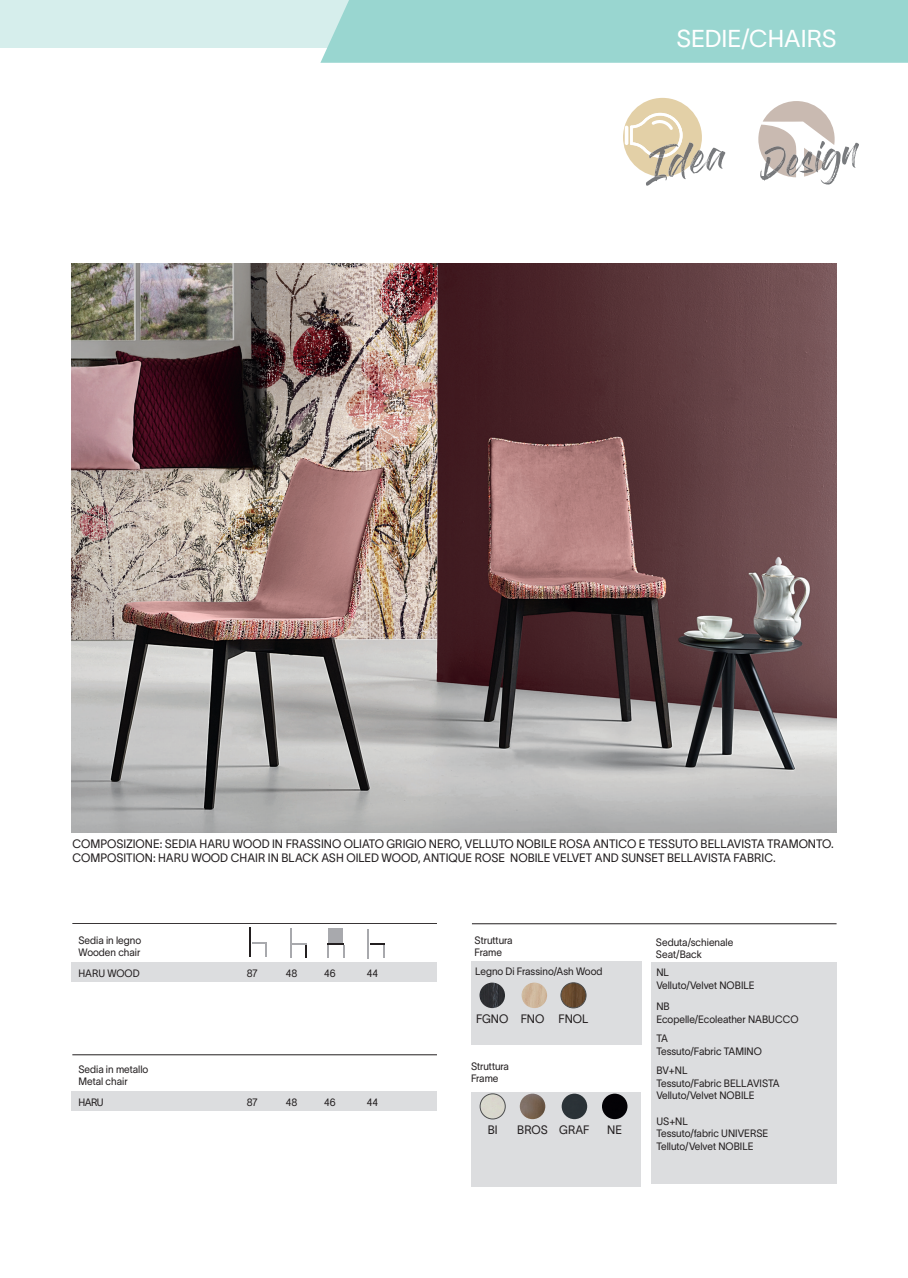
<style>
.page{position:relative;width:908px;height:1278px;background:#fff}
.page>*{position:absolute;margin:0;border:0;box-sizing:border-box;transform-origin:0 0}
.t1{font:24px "TWK Lausanne 300";color:#fff}
.t2{font:12px/14.4px "TWK Lausanne 300";color:#231f20;scale:.95 1}
.t3{font:10.5px/12.6px "TWK Lausanne 300";color:#231f20;scale:.95 1}
</style>
<div class="page">
<div style="left:0;top:0;width:908px;height:48px;background:#d6eeec"></div>
<div style="left:320px;top:0;width:588px;height:63px;background:#99d6d0"></div>
<div style="left:71px;top:1091px;width:366px;height:19px;background:#dcdddf"></div>
<div style="left:71px;top:962px;width:366px;height:19px;background:#dcdddf"></div>
<div style="left:471px;top:961px;width:170px;height:84px;background:#dcdddf"></div>
<div style="left:651px;top:962px;width:186px;height:222px;background:#dcdddf"></div>
<svg style="left:250px;top:928px;width:17px;height:29px"></svg>
<svg style="left:290px;top:928px;width:17px;height:29px"></svg>
<div style="left:329px;top:928px;width:14px;height:14px;background:#a8a9ad"></div>
<svg style="left:327px;top:943px;width:17px;height:14px"></svg>
<svg style="left:368px;top:929px;width:17px;height:29px"></svg>
<hr style="left:72px;top:923px;width:365px;height:1px;background:#231f20">
<svg style="left:758px;top:101px;width:101px;height:84px"></svg>
<img style="left:71px;top:264px;width:765px;height:568px">
<img style="left:479px;top:982px;width:26px;height:26px;border-radius:13px">
<img style="left:522px;top:982px;width:25px;height:26px;border-radius:13px">
<img style="left:561px;top:983px;width:25px;height:25px;border-radius:13px">
<div style="left:561px;top:982px;width:25px;height:26px;border:1px solid #4b4c4d;border-radius:50%"></div>
<hr style="left:472px;top:923px;width:365px;height:1px;background:#231f20">
<hr style="left:72px;top:1054px;width:365px;height:1px;background:#231f20">
<div style="left:472px;top:1092px;width:169px;height:94px;background:#dcdddf"></div>
<img style="left:480px;top:1094px;width:25px;height:25px;border-radius:13px">
<div style="left:480px;top:1094px;width:25px;height:25px;border:1px solid #4b4c4d;border-radius:50%"></div>
<img style="left:520px;top:1094px;width:25px;height:25px;border-radius:13px">
<img style="left:562px;top:1094px;width:25px;height:25px;border-radius:13px">
<img style="left:602px;top:1094px;width:25px;height:25px;border-radius:13px">
<svg style="left:623px;top:98px;width:102px;height:88px"></svg>
<h1 class="t1" style="left:676px;top:22px;width:162px">SEDIE/CHAIRS</h1>
<p class="t2" style="left:72px;top:835px;width:803px">COMPOSIZIONE: SEDIA HARU WOOD IN FRASSINO OLIATO GRIGIO NERO, VELLUTO NOBILE ROSA ANTICO E TESSUTO BELLAVISTA TRAMONTO.<br>COMPOSITION: HARU WOOD CHAIR IN BLACK ASH OILED WOOD, ANTIQUE ROSE NOBILE VELVET AND SUNSET BELLAVISTA FABRIC.</p>
<p class="t3" style="left:78px;top:934px;width:67px;line-height:12px">Sedia in legno<br>Wooden chair</p>
<p class="t3" style="left:475px;top:934px;width:42px;line-height:12px">Struttura<br>Frame</p>
<p class="t3" style="left:656px;top:935px;width:83px;line-height:12px">Seduta/schienale<br>Seat/Back</p>
<p class="t3" style="left:78px;top:966px;width:66px">HARU WOOD</p>
<p class="t3" style="left:78px;top:1062px;width:75px;line-height:12px">Sedia in metallo<br>Metal chair</p>
<p class="t3" style="left:78px;top:1095px;width:28px">HARU</p>
<p class="t3" style="left:247px;top:966px;width:13px">87</p>
<p class="t3" style="left:286px;top:966px;width:14px">48</p>
<p class="t3" style="left:324px;top:966px;width:14px">46</p>
<p class="t3" style="left:367px;top:966px;width:13px">44</p>
<p class="t3" style="left:247px;top:1095px;width:13px">87</p>
<p class="t3" style="left:286px;top:1095px;width:14px">48</p>
<p class="t3" style="left:324px;top:1095px;width:14px">46</p>
<p class="t3" style="left:367px;top:1095px;width:13px">44</p>
<p class="t3" style="left:475px;top:964px;width:135px">Legno Di Frassino/Ash Wood</p>
<p class="t2" style="left:476px;top:1010px;width:120px">FGNO FNO FNOL</p>
<p class="t3" style="left:471px;top:1060px;width:42px;line-height:12px">Struttura<br>Frame</p>
<p class="t2" style="left:488px;top:1122px;width:12px">BI</p>
<p class="t2" style="left:517px;top:1122px;width:78px">BROS GRAF</p>
<p class="t2" style="left:607px;top:1122px;width:17px">NE</p>
<p class="t3" style="left:656px;top:966px;width:105px">NL<br>Velluto/Velvet NOBILE</p>
<p class="t3" style="left:656px;top:999px;width:151px">NB<br>Ecopelle/Ecoleather NABUCCO</p>
<p class="t3" style="left:656px;top:1031px;width:112px">TA<br>Tessuto/Fabric TAMINO</p>
<p class="t3" style="left:656px;top:1063px;width:131px">BV+NL<br>Tessuto/Fabric BELLAVISTA<br>Velluto/Velvet NOBILE</p>
<p class="t3" style="left:656px;top:1114px;width:119px">US+NL<br>Tessuto/fabric UNIVERSE<br>Telluto/Velvet NOBILE</p>
</div>
